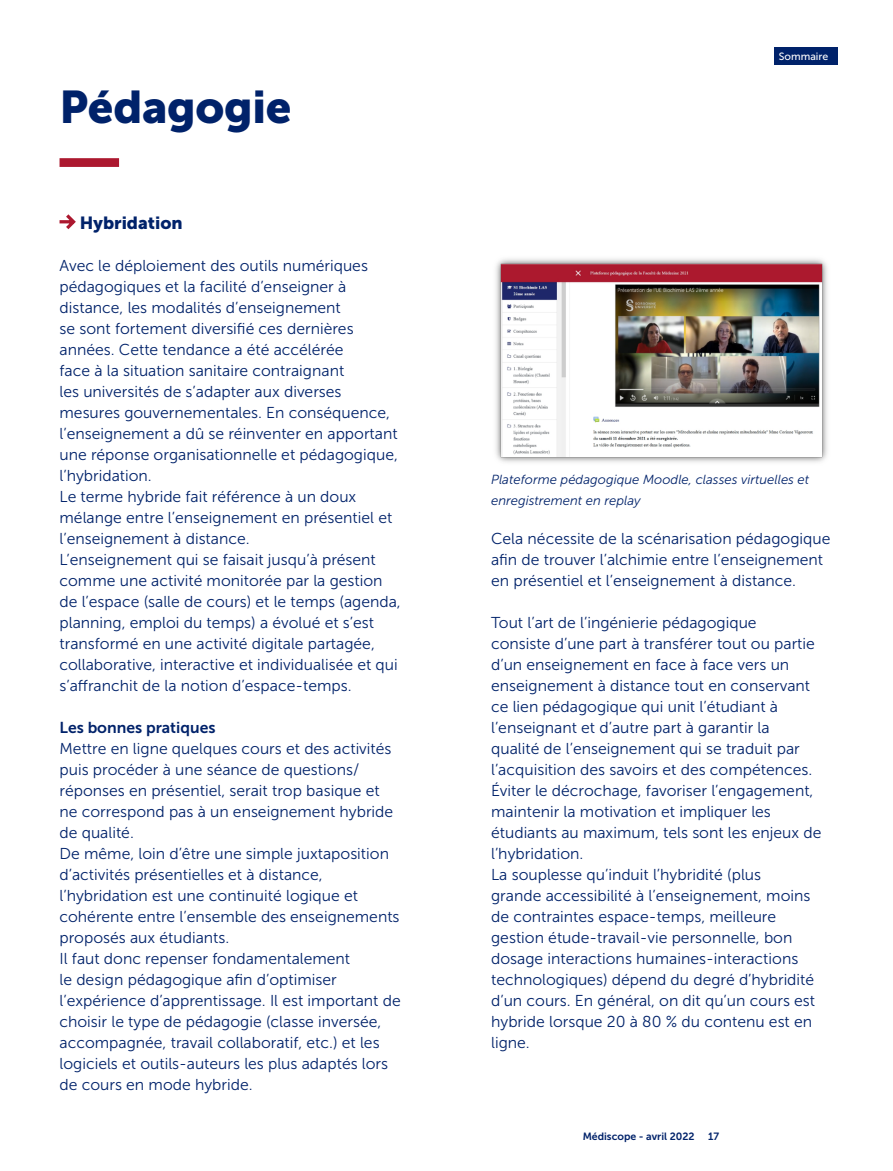
<style>
.page{position:relative;width:893px;height:1171px;background:#fff}
.page>*{position:absolute;margin:0;border:0;box-sizing:border-box;transform-origin:0 0}
.Titre_section__2lign{font:45.5px "Museo Sans 900";letter-spacing:-.01em;color:#00226a}
.Grand_Titre{font:17.5px "Museo Sans 900";color:#00226a}
.Med-_text_courant{font:15.75px/21px "Museo Sans 300";color:#00226a}
.Med-_text_courant-2{font:15.75px "Museo Sans 700";color:#00226a}
.gras-texte-courant{font:italic 13.12px/21px "Museo Sans 300";color:#00226a}
.t1{font:10.5px "Museo Sans 700";color:#00226a}
.t2{font:10.5px "Museo Sans 500";color:#fff}
</style>
<div class="page">
<div style="left:774px;top:47px;width:64px;height:18px;background:#00226a"></div>
<svg style="left:59px;top:214px;width:17px;height:16px"></svg>
<div style="left:60px;top:158px;width:59px;height:9px;background:#ac182f"></div>
<img style="left:495px;top:258px;width:333px;height:205px">
<p class="Titre_section__2lign" style="left:60px;top:82px;width:233px">Pédagogie</p>
<p class="Grand_Titre" style="left:80px;top:213px;width:104px">Hybridation</p>
<p class="Med-_text_courant" style="left:60px;top:255px;width:340px">Avec le déploiement des outils numériques pédagogiques et la facilité d’enseigner à distance, les modalités d’enseignement<br>se sont fortement diversifié ces dernières années. Cette tendance a été accélérée<br>face à la situation sanitaire contraignant<br>les universités de s’adapter aux diverses mesures gouvernementales. En conséquence, l’enseignement a dû se réinventer en apportant une réponse organisationnelle et pédagogique, l’hybridation.</p>
<p class="Med-_text_courant" style="left:60px;top:486px;width:334px">Le terme hybride fait référence à un doux mélange entre l’enseignement en présentiel et l’enseignement à distance.</p>
<p class="Med-_text_courant" style="left:60px;top:549px;width:343px">L’enseignement qui se faisait jusqu’à présent comme une activité monitorée par la gestion de l’espace (salle de cours) et le temps (agenda, planning, emploi du temps) a évolué et s’est transformé en une activité digitale partagée, collaborative, interactive et individualisée et qui s’affranchit de la notion d’espace-temps.</p>
<p class="Med-_text_courant-2" style="left:60px;top:719px;width:157px">Les bonnes pratiques</p>
<p class="Med-_text_courant" style="left:60px;top:738px;width:335px">Mettre en ligne quelques cours et des activités puis procéder à une séance de questions/ réponses en présentiel, serait trop basique et ne correspond pas à un enseignement hybride de qualité.</p>
<p class="Med-_text_courant" style="left:60px;top:843px;width:342px">De même, loin d’être une simple juxtaposition d’activités présentielles et à distance, l’hybridation est une continuité logique et cohérente entre l’ensemble des enseignements proposés aux étudiants.</p>
<p class="Med-_text_courant" style="left:60px;top:948px;width:343px">Il faut donc repenser fondamentalement<br>le design pédagogique afin d’optimiser l’expérience d’apprentissage. Il est important de choisir le type de pédagogie (classe inversée, accompagnée, travail collaboratif, etc.) et les logiciels et outils-auteurs les plus adaptés lors de cours en mode hybride.</p>
<p class="t2" style="left:779px;top:50px;width:51px">Sommaire</p>
<p class="gras-texte-courant" style="left:491px;top:469px;width:320px">Plateforme pédagogique Moodle, classes virtuelles et enregistrement en replay</p>
<p class="Med-_text_courant" style="left:491px;top:528px;width:341px">Cela nécessite de la scénarisation pédagogique afin de trouver l’alchimie entre l’enseignement en présentiel et l’enseignement à distance.</p>
<p class="Med-_text_courant" style="left:491px;top:612px;width:325px">Tout l’art de l’ingénierie pédagogique consiste d’une part à transférer tout ou partie d’un enseignement en face à face vers un enseignement à distance tout en conservant ce lien pédagogique qui unit l’étudiant à l’enseignant et d’autre part à garantir la qualité de l’enseignement qui se traduit par l’acquisition des savoirs et des compétences.</p>
<p class="Med-_text_courant" style="left:491px;top:780px;width:332px">Éviter le décrochage, favoriser l’engagement, maintenir la motivation et impliquer les étudiants au maximum, tels sont les enjeux de l’hybridation.</p>
<p class="Med-_text_courant" style="left:491px;top:864px;width:326px">La souplesse qu’induit l’hybridité (plus grande accessibilité à l’enseignement, moins de contraintes espace-temps, meilleure gestion étude-travail-vie personnelle, bon dosage interactions humaines-interactions technologiques) dépend du degré d’hybridité d’un cours. En général, on dit qu’un cours est hybride lorsque 20 à 80 % du contenu est en ligne.</p>
<p class="t1" style="left:583px;top:1130px;width:113px">Médiscope - avril 2022</p>
<p class="t1" style="left:708px;top:1130px;width:13px">17</p>
</div>
